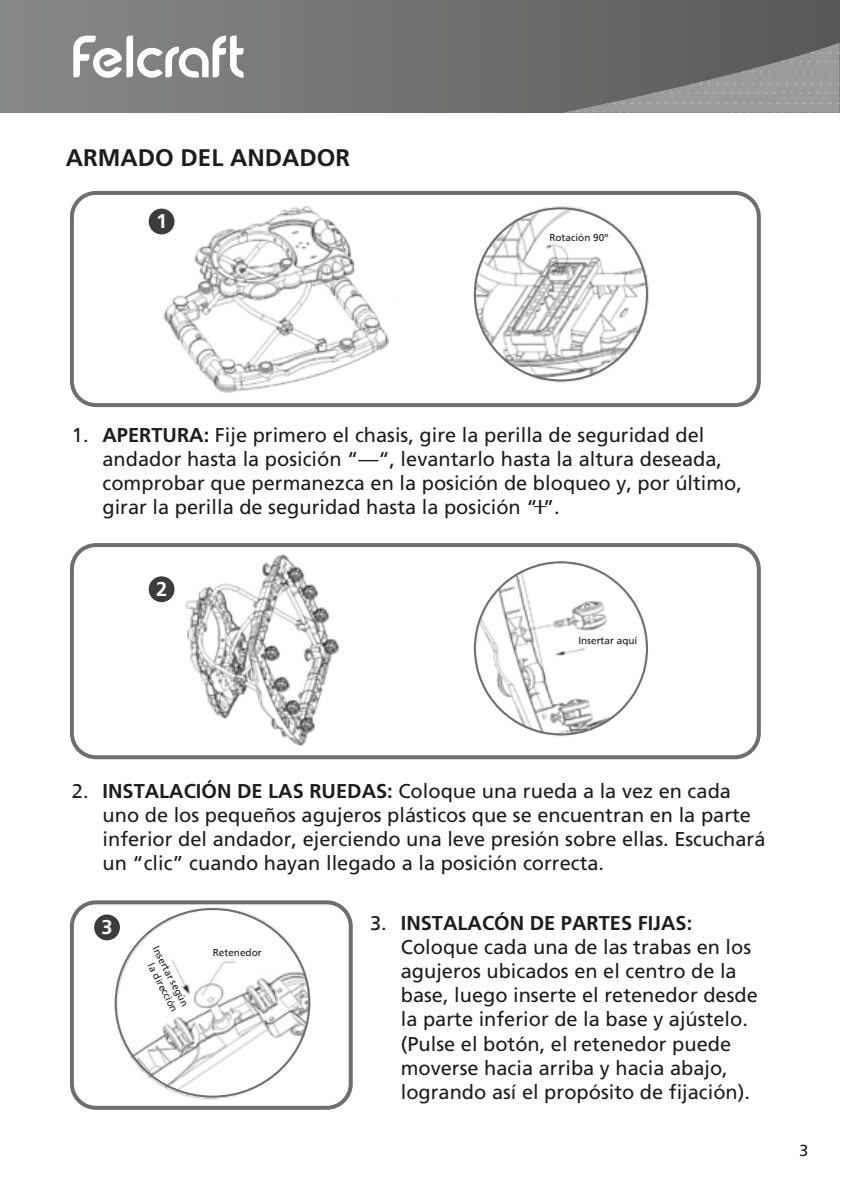
<style>
.page{position:relative;width:841px;height:1190px;background:#fff}
.page>*{position:absolute;margin:0;border:0;box-sizing:border-box;transform-origin:0 0}
.t1{font:700 24px "Frutiger";color:#1d1d1b}
.t2{font:20px/24px "Frutiger";color:#1d1d1b}
.t3{font:700 20px "Frutiger";color:#1d1d1b}
.t4{font:700 20px "Frutiger";color:#fff}
.t5{font:16px "Frutiger";color:#1d1d1b}
.t6{font:10px/12px "Frutiger";color:#1d1d1b;text-align:right}
.s1{font-weight:700}
</style>
<div class="page">
<img style="left:161px;top:206px;width:228px;height:187px">
<div style="left:149px;top:209px;width:25px;height:25px;background:#3d3c3c;border-radius:50%"></div>
<img style="left:476px;top:206px;width:173px;height:177px">
<div style="left:149px;top:576px;width:25px;height:26px;background:#3d3c3c;border-radius:50%"></div>
<svg style="left:533px;top:506px;width:13px;height:1px"></svg>
<img style="left:185px;top:554px;width:154px;height:192px">
<img style="left:476px;top:561px;width:173px;height:176px">
<div style="left:70px;top:191px;width:690px;height:216px;border:4px solid #706f6f;border-radius:24px"></div>
<div style="left:70px;top:543px;width:690px;height:216px;border:4px solid #706f6f;border-radius:24px"></div>
<img style="left:109px;top:908px;width:202px;height:192px">
<div style="left:70px;top:900px;width:282px;height:209px;border:4px solid #706f6f;border-radius:24px"></div>
<div style="left:94px;top:914px;width:26px;height:26px;background:#3d3c3c;border-radius:50%"></div>
<div style="left:0;top:0;width:839px;height:113px;background:linear-gradient(to right,#898989,#585857)"></div>
<svg style="left:563px;top:43px;width:276px;height:70px;background:#7c7c7b"></svg>
<svg style="left:73px;top:36px;width:170px;height:42px"></svg>
<p class="t1" style="left:66px;top:143px;width:285px">ARMADO DEL ANDADOR</p>
<p class="t4" style="left:156px;top:209px;width:13px">1</p>
<p class="t6" style="left:549px;top:232px;width:60px">Rotación 90º</p>
<p class="t2" style="left:72px;top:423px;width:18px">1.</p>
<p class="t2" style="left:102px;top:423px;width:640px"><span class="s1">APERTURA:</span> Fije primero el chasis, gire la perilla de seguridad del andador hasta la posición “—“, levantarlo hasta la altura deseada, comprobar que permanezca en la posición de bloqueo y, por último, girar la perilla de seguridad hasta la posición “I”.</p>
<p class="t4" style="left:156px;top:577px;width:13px">2</p>
<p class="t6" style="left:578px;top:634px;width:60px">Insertar aquí</p>
<p class="t2" style="left:72px;top:779px;width:18px">2.</p>
<p class="t2" style="left:102px;top:779px;width:664px"><span class="s1">INSTALACIÓN DE LAS RUEDAS:</span> Coloque una rueda a la vez en cada uno de los pequeños agujeros plásticos que se encuentran en la parte inferior del andador, ejerciendo una leve presión sobre ellas. Escuchará un “clic” cuando hayan llegado a la posición correcta.</p>
<p class="t4" style="left:101px;top:915px;width:13px">3</p>
<p class="t6" style="left:161px;top:944px;width:68px;rotate:63deg">Insertar según la dirección</p>
<p class="t6" style="left:213px;top:946px;width:50px">Retenedor</p>
<p class="t2" style="left:370px;top:911px;width:18px">3.</p>
<p class="t3" style="left:400px;top:911px;width:293px">INSTALACÓN DE PARTES FIJAS:</p>
<p class="t2" style="left:400px;top:935px;width:358px">Coloque cada una de las trabas en los agujeros ubicados en el centro de la base, luego inserte el retenedor desde la parte inferior de la base y ajústelo. (Pulse el botón, el retenedor puede moverse hacia arriba y hacia abajo, logrando así el propósito de fijación).</p>
<p class="t5" style="left:799px;top:1141px;width:10px">3</p>
</div>
